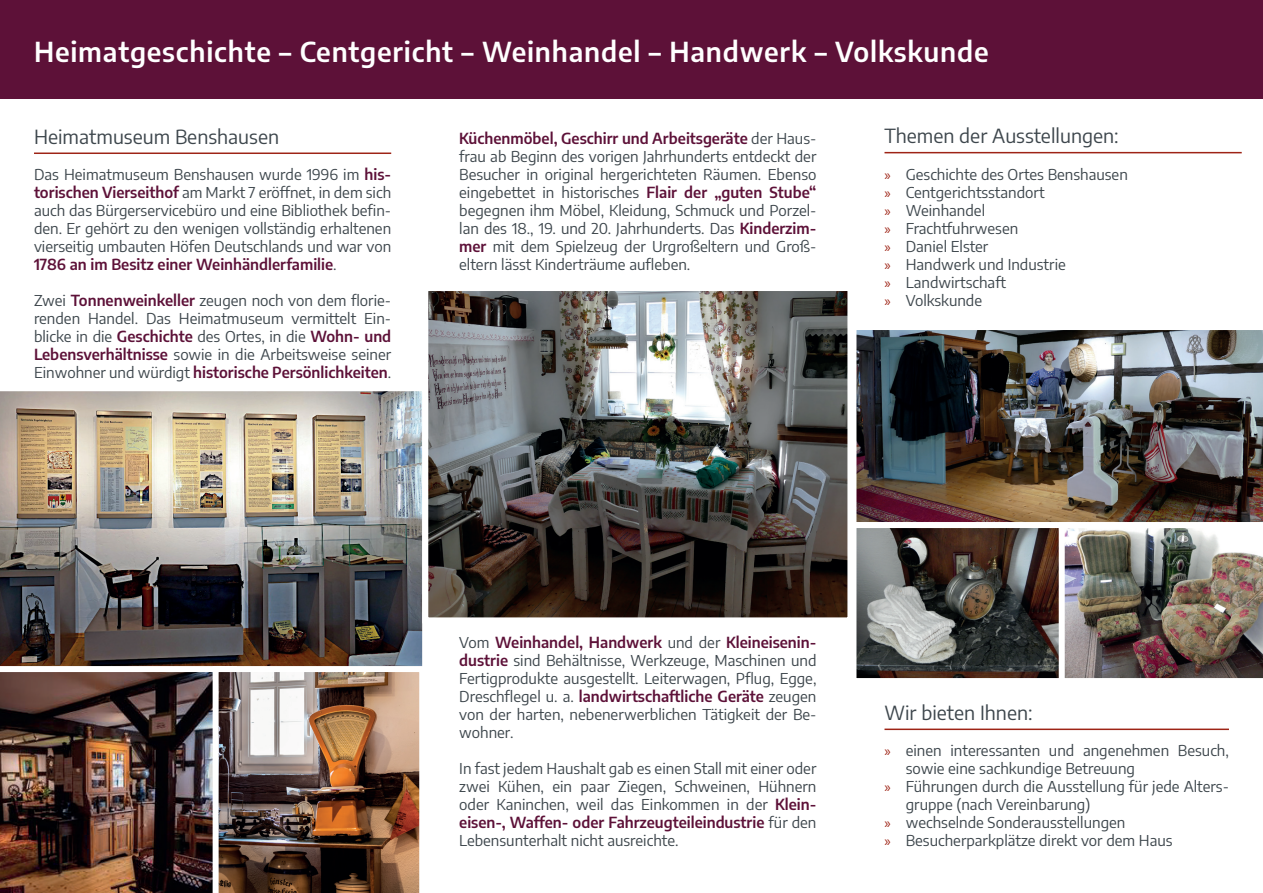
<style>
.page{position:relative;width:1263px;height:893px;background:#fff}
.page>*{position:absolute;margin:0;border:0;box-sizing:border-box;transform-origin:0 0}
.t1{font:600 27px "Encode Sans";letter-spacing:.03em;color:#fff}
.t2{font:19.5px "Encode Sans";color:#3d464c}
.t3{font:15px/18px "Encode Sans";color:#3d464c;text-align:justify}
.s1{font-weight:600;color:#5d1138}
.s2{font-family:"Myriad Pro";color:#9e2416}
</style>
<div class="page">
<div style="left:425px;top:0;width:838px;height:98px;background:#5d1138"></div>
<img style="left:0;top:391px;width:423px;height:275px">
<img style="left:0;top:666px;width:213px;height:227px">
<img style="left:856px;top:330px;width:407px;height:192px">
<hr style="left:34px;top:153px;width:357px;height:1px;background:#9e2416">
<hr style="left:884px;top:729px;width:345px;height:1px;background:#9e2416">
<hr style="left:884px;top:152px;width:358px;height:1px;background:#9e2416">
<div style="left:0;top:0;width:435px;height:98px;background:#5d1138"></div>
<img style="left:218px;top:666px;width:202px;height:227px">
<img style="left:857px;top:529px;width:202px;height:148px">
<div style="left:850px;top:522px;width:244px;height:162px;border:6px solid #fff"></div>
<img style="left:1059px;top:522px;width:204px;height:162px">
<img style="left:429px;top:292px;width:417px;height:324px">
<div style="left:422px;top:285px;width:431px;height:338px;border:6px solid #fff"></div>
<h1 class="t1" style="left:34px;top:32px;width:956px">Heimatgeschichte – Centgericht – Weinhandel – Handwerk – Volkskunde</h1>
<h2 class="t2" style="left:34px;top:123px;width:247px">Heimatmuseum Benshausen</h2>
<p class="t3" style="left:34px;top:165px;width:359px">Das Heimatmuseum Benshausen wurde 1996 im <span class="s1">his&shy;torischen Vierseithof</span> am Markt 7 eröffnet, in dem sich auch das Bürgerservicebüro und eine Bibliothek befin&shy;den. Er gehört zu den wenigen vollständig erhaltenen vierseitig umbauten Höfen Deutschlands und war von <span class="s1">1786 an im Besitz einer Weinhändlerfamilie</span>.</p>
<p class="t3" style="left:34px;top:291px;width:359px">Zwei <span class="s1">Tonnenweinkeller</span> zeugen noch von dem florie&shy;renden Handel. Das Heimatmuseum vermittelt Ein&shy;blicke in die <span class="s1">Geschichte</span> des Ortes, in die <span class="s1">Wohn- und Lebensverhältnisse</span> sowie in die Arbeitsweise seiner Einwohner und würdigt <span class="s1">historische Persönlichkeiten</span>.</p>
<p class="t3" style="left:459px;top:129px;width:359px"><span class="s1">Küchenmöbel, Geschirr und Arbeitsgeräte</span> der Haus&shy;frau ab Beginn des vorigen Jahrhunderts entdeckt der Besucher in original hergerichteten Räumen. Ebenso eingebettet in historisches <span class="s1">Flair der „guten Stube“ </span>begegnen ihm Möbel, Kleidung, Schmuck und Porzel&shy;lan des 18., 19. und 20. Jahrhunderts. Das <span class="s1">Kinderzim&shy;mer</span> mit dem Spielzeug der Urgroßeltern und Groß&shy;eltern lässt Kinderträume aufleben.</p>
<h2 class="t2" style="left:884px;top:122px;width:236px">Themen der Ausstellungen:</h2>
<p class="t3" style="left:884px;top:165px;width:245px;text-align:left"><span class="s2">»</span> Geschichte des Ortes Benshausen <span class="s2">»</span> Centgerichtsstandort<br><span class="s2">»</span> Weinhandel<br><span class="s2">»</span> Frachtfuhrwesen<br><span class="s2">»</span> Daniel Elster<br><span class="s2">»</span> Handwerk und Industrie<br><span class="s2">»</span> Landwirtschaft<br><span class="s2">»</span> Volkskunde</p>
<p class="t3" style="left:459px;top:633px;width:359px">Vom <span class="s1">Weinhandel, Handwerk</span> und der <span class="s1">Kleineisenin&shy;dustrie</span> sind Behältnisse, Werkzeuge, Maschinen und Fertigprodukte ausgestellt. Leiterwagen, Pflug, Egge, Dreschflegel u. a. <span class="s1">landwirtschaftliche Geräte</span> zeugen von der harten, nebenerwerblichen Tätigkeit der Be&shy;wohner.</p>
<p class="t3" style="left:459px;top:759px;width:359px">In fast jedem Haushalt gab es einen Stall mit einer oder zwei Kühen, ein paar Ziegen, Schweinen, Hühnern oder Kaninchen, weil das Einkommen in der <span class="s1">Klein&shy;eisen-, Waffen- oder Fahrzeugteileindustrie</span> für den Lebensunterhalt nicht ausreichte.</p>
<h2 class="t2" style="left:884px;top:699px;width:150px">Wir bieten Ihnen:</h2>
<p class="t3" style="left:884px;top:741px;width:346px"><span class="s2">»</span> einen interessanten und angenehmen Besuch,</p>
<p class="t3" style="left:906px;top:759px;width:231px">sowie eine sachkundige Betreuung</p>
<p class="t3" style="left:884px;top:777px;width:346px"><span class="s2">»</span> Führungen durch die Ausstellung für jede Alters-</p>
<p class="t3" style="left:906px;top:795px;width:186px">gruppe (nach Vereinbarung)</p>
<p class="t3" style="left:884px;top:813px;width:242px"><span class="s2">»</span> wechselnde Sonderausstellungen</p>
<p class="t3" style="left:884px;top:831px;width:290px"><span class="s2">»</span> Besucherparkplätze direkt vor dem Haus</p>
</div>
